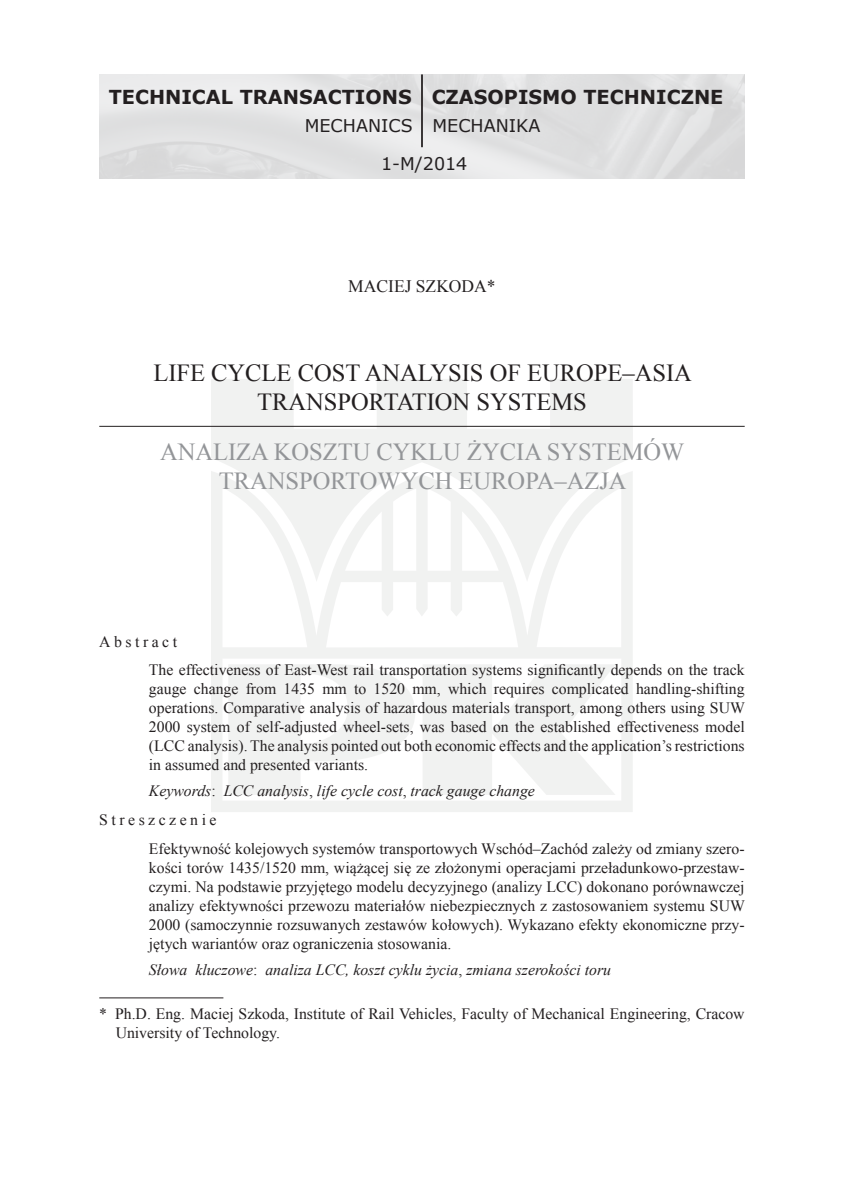
<style>
.page{position:relative;width:844px;height:1191px;background:#fff}
.page>*{position:absolute;margin:0;border:0;box-sizing:border-box;transform-origin:0 0}
.Tytuł_polski{font:24.5px/29.4px "Times New Roman";color:#939598;text-align:center}
.Tytuł_angielski{font:24.5px/29.4px "Times New Roman";color:#231f20;text-align:center}
.t1{font:700 19.25px "Verdana";color:#231f20}
.t2{font:17.5px/37.3px "Verdana";color:#231f20}
.Nazwisko_autora{font:17.5px "Times New Roman";color:#231f20}
.Test_-_abstract{font:15.75px/18.9px "Times New Roman";color:#231f20;text-align:justify}
.Test_streszczenia_po{font:15.75px/18.9px "Times New Roman";color:#231f20;text-align:justify}
.Przypis_angielski{font:15.75px/18.9px "Times New Roman";color:#231f20}
.Słowa_kluczowe{font:italic 15.75px "Times New Roman";color:#231f20}
.Keywords{font:italic 15.75px "Times New Roman";color:#231f20}
.streszczenie{font:15.75px "Times New Roman";letter-spacing:.22em;color:#231f20}
.Abstract{font:15.75px "Times New Roman";letter-spacing:.22em;color:#231f20}
.s1{font-style:normal}
</style>
<div class="page">
<svg style="left:211px;top:379px;width:421px;height:433px;fill:#f1f2f1"></svg>
<hr style="left:99px;top:997px;width:124px;height:1px;background:#231f20">
<hr style="left:99px;top:426px;width:645px;height:1px;background:#231f20">
<hr style="left:421px;top:74px;width:2px;height:73px;background:#231f20">
<p class="t1" style="left:109px;top:83px;width:304px">TECHNICAL TRANSACTIONS</p>
<p class="t2" style="left:381px;top:107px;width:88px;text-indent:-76px">MECHANICS<br>1-M/2014</p>
<p class="t1" style="left:431px;top:83px;width:293px">CZASOPISMO TECHNICZNE</p>
<p class="t2" style="left:432px;top:107px;width:109px">MECHANIKA</p>
<p class="Nazwisko_autora" style="left:348px;top:274px;width:149px">MACIEJ SZKODA*</p>
<p class="Tytuł_angielski" style="left:153px;top:358px;width:540px">LIFE CYCLE COST ANALYSIS OF EUROPE‒ASIA<br>TRANSPORTATION SYSTEMS</p>
<p class="Tytuł_polski" style="left:160px;top:436px;width:526px">ANALIZA KOSZTU CYKLU ŻYCIA SYSTEMÓW<br>TRANSPORTOWYCH EUROPA‒AZJA</p>
<p class="Abstract" style="left:99px;top:631px;width:79px">Abstract</p>
<p class="Test_-_abstract" style="left:149px;top:660px;width:597px">The effectiveness of East-West rail transportation systems significantly depends on the track gauge change from 1435 mm to 1520 mm, which requires complicated handling-shifting operations. Comparative analysis of hazardous materials transport, among others using SUW 2000 system of self-adjusted wheel-sets, was based on the established effectiveness model (LCC analysis). The analysis pointed out both economic effects and the application’s restrictions in assumed and presented variants.</p>
<p class="Keywords" style="left:149px;top:780px;width:387px">Keywords<span class="s1">:</span> LCC analysis<span class="s1">,</span> life cycle cost<span class="s1">,</span> track gauge change</p>
<p class="streszczenie" style="left:99px;top:809px;width:119px">Streszczenie</p>
<p class="Test_streszczenia_po" style="left:149px;top:839px;width:597px">Efektywność kolejowych systemów transportowych Wschód‒Zachód zależy od zmiany szero&shy;kości torów 1435/1520 mm, wiążącej się ze złożonymi operacjami przeładunkowo-przestaw&shy;czymi. Na podstawie przyjętego modelu decyzyjnego (analizy LCC) dokonano porównawczej analizy efektywności przewozu materiałów niebezpiecznych z zastosowaniem systemu SUW 2000 (samoczynnie rozsuwanych zestawów kołowych). Wykazano efekty ekonomiczne przy&shy;jętych wariantów oraz ograniczenia stosowania.</p>
<p class="Słowa_kluczowe" style="left:149px;top:958px;width:463px">Słowa kluczowe<span class="s1">:</span> analiza LCC, koszt cyklu życia<span class="s1">,</span> zmiana szerokości toru</p>
<p class="Przypis_angielski" style="left:116px;top:1004px;width:630px;text-indent:-16px">* Ph.D. Eng. Maciej Szkoda, Institute of Rail Vehicles, Faculty of Mechanical Engineering, Cracow<br>University of Technology.</p>
</div>
